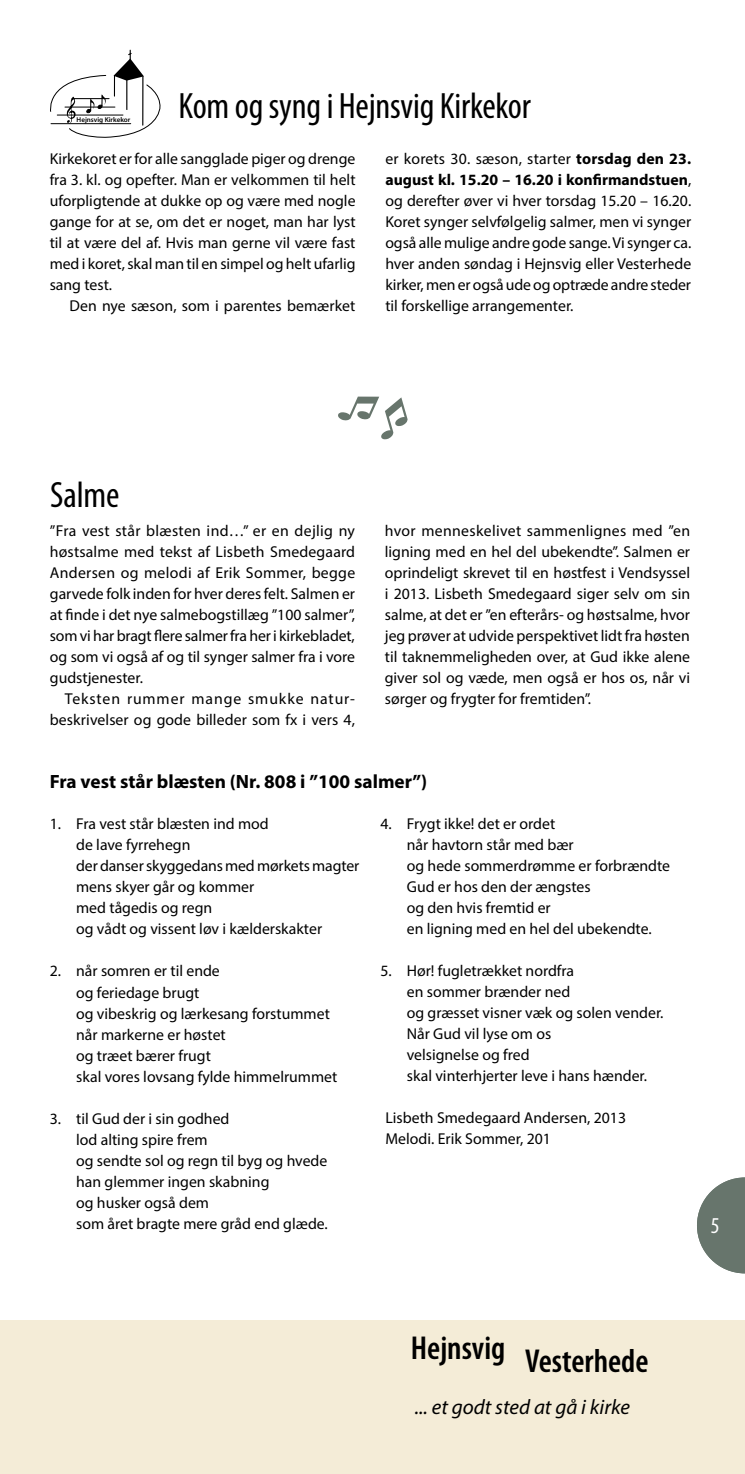
<style>
.page{position:relative;width:745px;height:1474px;background:#fff}
.page>*{position:absolute;margin:0;border:0;box-sizing:border-box;transform-origin:0 0}
.t1{font:condensed 36.75px "Myriad Pro";letter-spacing:-.005em;color:#000}
.t2{font:600 condensed 33.25px "Myriad Pro";color:#000}
.t3{font:condensed 22.75px "Myriad Pro";color:#fff}
.t4{font:italic 21px "Myriad Pro";color:#000}
.t5{font:700 19.25px "Myriad Pro";color:#000}
.t6{font:15.75px/21px "Myriad Pro";color:#000}
.t7{font:600 7px "Myriad Pro";color:#000}
.s1{font-weight:700}
</style>
<div class="page">
<div style="left:0;top:1320px;width:744px;height:153px;background:#f4ecd7"></div>
<svg style="left:338px;top:396px;width:69px;height:43px"></svg>
<svg style="left:697px;top:1177px;width:47px;height:96px"></svg>
<svg style="left:50px;top:50px;width:111px;height:88px"></svg>
<h1 class="t1" style="left:178px;top:84px;width:354px">Kom og syng i Hejnsvig Kirkekor</h1>
<p class="t6" style="left:50px;top:147px;width:307px;text-align:justify">Kirkekoret er for alle sangglade piger og drenge fra 3. kl. og opefter. Man er velkommen til helt uforpligtende at dukke op og være med nogle gange for at se, om det er noget, man har lyst til at være del af. Hvis man gerne vil være fast med i koret, skal man til en simpel og helt ufarlig sang test.</p>
<p class="t6" style="left:69px;top:294px;width:287px">Den nye sæson, som i parentes bemærket</p>
<p class="t7" style="left:77px;top:115px;width:55px">Hejnsvig Kirkekor</p>
<p class="t6" style="left:385px;top:147px;width:307px;text-align:justify">er korets 30. sæson, starter <span class="s1">torsdag den 23. august kl. 15.20 – 16.20 i konfirmandstuen</span>, og derefter øver vi hver torsdag 15.20 – 16.20.<br>Koret synger selvfølgelig salmer, men vi synger også alle mulige andre gode sange. Vi synger ca. hver anden søndag i Hejnsvig eller Vesterhede kirker, men er også ude og optræde andre steder til forskellige arrangementer.</p>
<h1 class="t1" style="left:50px;top:472px;width:71px">Salme</h1>
<p class="t6" style="left:50px;top:520px;width:307px;text-align:justify">”Fra vest står blæsten ind…” er en dejlig ny høstsalme med tekst af Lisbeth Smedegaard Andersen og melodi af Erik Sommer, begge garvede folk inden for hver deres felt. Salmen er at finde i det nye salmebogstillæg ”100 salmer”, som vi har bragt flere salmer fra her i kirkebladet, og som vi også af og til synger salmer fra i vore gudstjenester.</p>
<p class="t6" style="left:50px;top:688px;width:306px;text-align:right">Teksten rummer mange smukke natur&shy;beskrivelser og gode billeder som fx i vers 4,</p>
<p class="t6" style="left:384px;top:520px;width:306px;text-align:justify">hvor menneskelivet sammenlignes med ”en ligning med en hel del ubekendte”. Salmen er oprindeligt skrevet til en høstfest i Vendsyssel i 2013. Lisbeth Smedegaard siger selv om sin salme, at det er ”en efterårs- og høstsalme, hvor jeg prøver at udvide perspektivet lidt fra høsten til taknemmeligheden over, at Gud ikke alene giver sol og væde, men også er hos os, når vi sørger og frygter for fremtiden”.</p>
<p class="t5" style="left:50px;top:768px;width:379px">Fra vest står blæsten (Nr. 808 i ”100 salmer”)</p>
<p class="t6" style="left:76px;top:813px;width:284px;text-indent:-26px">1. Fra vest står blæsten ind mod<br>de lave fyrrehegn<br>der danser skyggedans med mørkets magter mens skyer går og kommer<br>med tågedis og regn<br>og vådt og vissent løv i kælderskakter</p>
<p class="t6" style="left:76px;top:960px;width:262px;text-indent:-26px">2. når somren er til ende<br>og feriedage brugt<br>og vibeskrig og lærkesang forstummet når markerne er høstet<br>og træet bærer frugt<br>skal vores lovsang fylde himmelrummet</p>
<p class="t6" style="left:76px;top:1107px;width:253px;text-indent:-26px">3. til Gud der i sin godhed<br>lod alting spire frem<br>og sendte sol og regn til byg og hvede han glemmer ingen skabning<br>og husker også dem<br>som året bragte mere gråd end glæde.</p>
<p class="t6" style="left:406px;top:813px;width:265px;text-indent:-26px">4. Frygt ikke! det er ordet<br>når havtorn står med bær<br>og hede sommerdrømme er forbrændte<br>Gud er hos den der ængstes<br>og den hvis fremtid er<br>en ligning med en hel del ubekendte.</p>
<p class="t6" style="left:406px;top:960px;width:258px;text-indent:-26px">5. Hør! fugletrækket nordfra<br>en sommer brænder ned<br>og græsset visner væk og solen vender.<br>Når Gud vil lyse om os<br>velsignelse og fred<br>skal vinterhjerter leve i hans hænder.</p>
<p class="t6" style="left:385px;top:1107px;width:242px">Lisbeth Smedegaard Andersen, 2013<br>Melodi. Erik Sommer, 201</p>
<h3 class="t3" style="left:710px;top:1211px;width:10px">5</h3>
<h2 class="t2" style="left:410px;top:1343px;width:239px">Hejnsvig Vesterhede</h2>
<h3 class="t4" style="left:414px;top:1393px;width:216px">... et godt sted at gå i kirke</h3>
</div>
